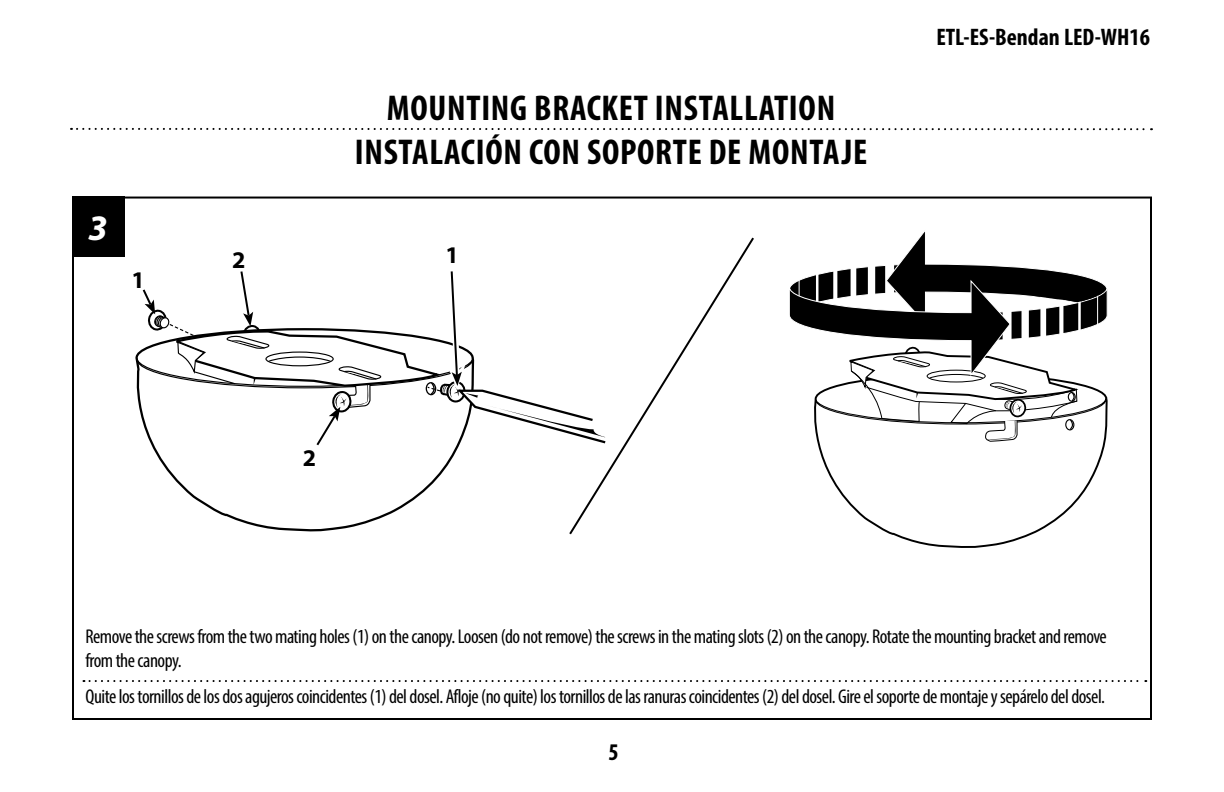
<style>
.page{position:relative;width:1224px;height:792px;background:#fff}
.page>*{position:absolute;margin:0;border:0;box-sizing:border-box;transform-origin:0 0}
.t1{font:700 condensed 36px "Myriad Pro";letter-spacing:.02em;color:#000}
.t2{font:italic 700 36px "Myriad Pro";color:#fff}
.t3{font:700 condensed 24px "Myriad Pro";color:#000}
.t4{font:700 24px "Myriad Pro";color:#000}
.t5{font:condensed 20px/24px "Myriad Pro";letter-spacing:-.025em;color:#000}
</style>
<div class="page">
<div style="left:72px;top:197px;width:52px;height:60px;background:#000"></div>
<svg style="left:135px;top:355px;width:323px;height:176px"></svg>
<svg style="left:136px;top:271px;width:431px;height:177px"></svg>
<svg style="left:817px;top:441px;width:289px;height:107px"></svg>
<svg style="left:789px;top:231px;width:319px;height:210px"></svg>
<svg style="left:567px;top:237px;width:187px;height:298px"></svg>
<svg style="left:83px;top:680px;width:1063px;height:2px"></svg>
<svg style="left:71px;top:128px;width:1081px;height:2px"></svg>
<h1 class="t2" style="left:88px;top:205px;width:21px">3</h1>
<p class="t4" style="left:131px;top:264px;width:15px">1</p>
<p class="t4" style="left:232px;top:244px;width:15px">2</p>
<h1 class="t1" style="left:387px;top:85px;width:216px">MOUNTING BRACKET</h1>
<h1 class="t1" style="left:655px;top:85px;width:182px">INSTALLATION</h1>
<h1 class="t1" style="left:355px;top:129px;width:250px">INSTALACIÓN CON SOPO</h1>
<h1 class="t1" style="left:655px;top:129px;width:210px">RTE DE MONTAJE</h1>
<p class="t4" style="left:445px;top:239px;width:15px">1</p>
<p class="t3" style="left:936px;top:22px;width:215px">ETL-ES-BENDAN LED-WH16</p>
<p class="t4" style="left:303px;top:442px;width:15px">2</p>
<p class="t5" style="left:85px;top:625px;width:1023px">Remove the screws from the two mating holes (1) on the canopy. Loosen (do not remove) the screws in the mating slots (2) on the canopy. Rotate the mounting bracket and remove from the canopy.</p>
<p class="t5" style="left:85px;top:685px;width:1021px">Quite los tornillos de los dos agujeros coincidentes (1) del dosel. Afloje (no quite) los tornillos de las ranuras coincidentes (2) del dosel. Gire el soporte de montaje y sepárelo del dosel.</p>
<p class="t3" style="left:609px;top:737px;width:12px">5</p>
</div>
